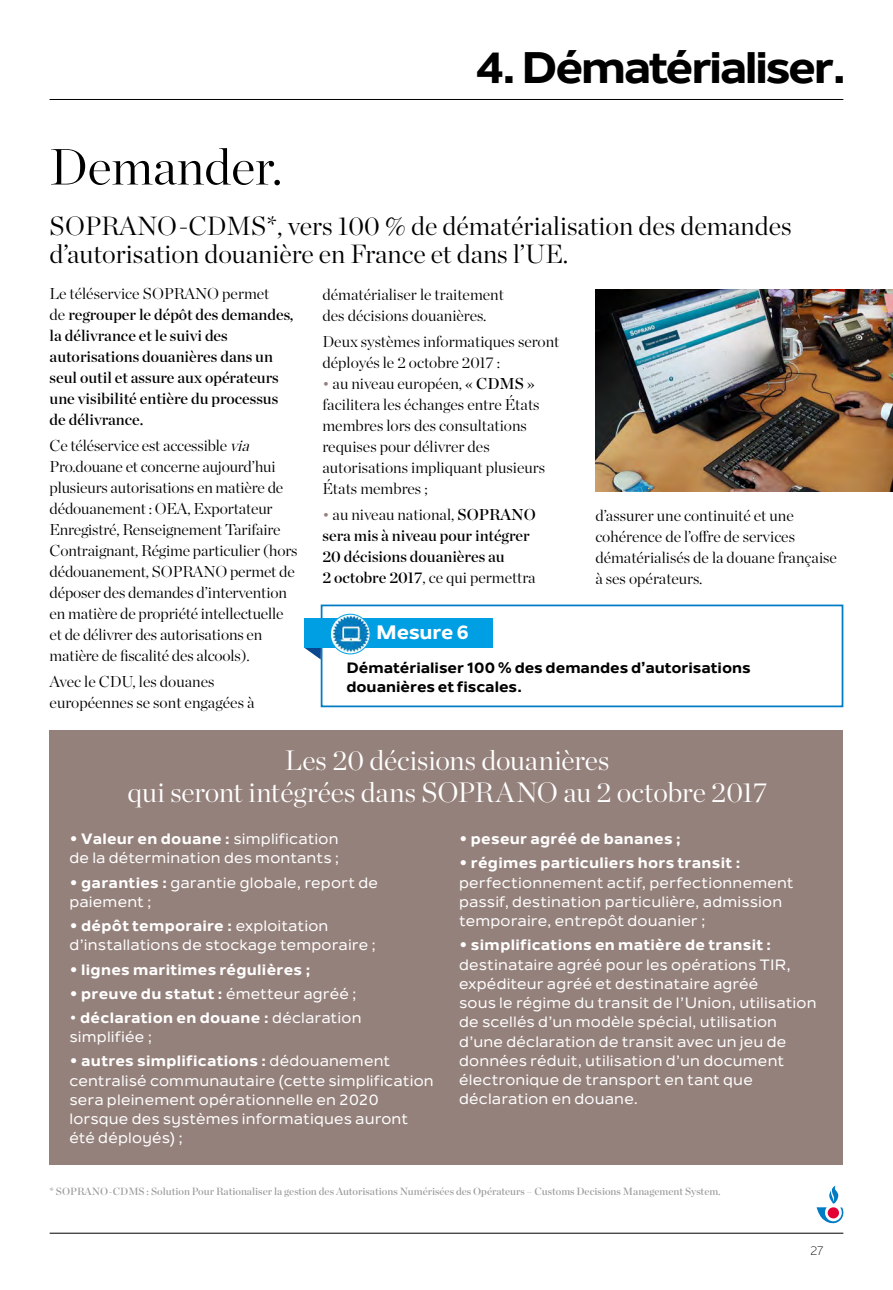
<style>
.page{position:relative;width:893px;height:1290px;background:#fff}
.page>*{position:absolute;margin:0;border:0;box-sizing:border-box;transform-origin:0 0}
.t1{font:300 50.75px "Chronicle Display";color:#000}
.t2{font:800 43.75px "Nolan";letter-spacing:-.06em;color:#000}
.t3{font:300 28px/31.5px "Chronicle Display";letter-spacing:-.005em;color:#fff;text-align:center}
.t4{font:300 26.25px/28px "Chronicle Display";color:#000}
.t5{font:800 19.25px "Nolan";letter-spacing:-.01em;color:#fff}
.t6{font:300 15.75px/21px "Chronicle Display";letter-spacing:-.01em;color:#000}
.t7{font:15.75px/21px "Chronicle Display Semi";color:#000}
.t8{font:500 14.88px/19.2px "Nolan";letter-spacing:.01em;color:#fff}
.t9{font:800 14.88px "Nolan";letter-spacing:.02em;color:#fff}
.t10{font:800 14.88px/19.2px "Nolan";color:#000}
.t11{font:12.25px "Nolan";color:#000}
.t12{font:10.5px "Chronicle Display Semi";color:#9d9d9c}
.s1{font-family:"Chronicle Display";font-weight:300}
.s2{font-style:italic}
.s3{color:#95817b}
.s4{font-family:"Chronicle Display Semi";font-weight:400}
.s5{font-weight:800}
.s6{font-weight:500}
</style>
<div class="page">
<svg style="left:817px;top:1186px;width:26px;height:37px"></svg>
<div style="left:828px;top:1207px;width:11px;height:11px;background:#e40134;border-radius:50%"></div>
<hr style="left:50px;top:1233px;width:793px;height:1px;background:#000">
<hr style="left:50px;top:99px;width:793px;height:1px;background:#000">
<img style="left:595px;top:289px;width:298px;height:203px">
<div style="left:321px;top:604px;width:522px;height:103px;border:2px solid #007bc4"></div>
<div style="left:50px;top:730px;width:793px;height:435px;background:#95817b"></div>
<svg style="left:304px;top:647px;width:17px;height:12px"></svg>
<div style="left:304px;top:618px;width:188px;height:29px;background:#009fe3"></div>
<img style="left:332px;top:616px;width:38px;height:36px">
<div style="left:330px;top:614px;width:41px;height:40px;border:1px solid #009fe3;border-radius:50%"></div>
<h1 class="t1" style="left:50px;top:128px;width:234px">Demander.</h1>
<h2 class="t2" style="left:475px;top:41px;width:373px">4. Dématérialiser.</h2>
<h3 class="t4" style="left:50px;top:210px;width:744px">SOPRANO-CDMS*, vers 100 % de dématérialisation des demandes d’autorisation douanière en France et dans l’UE.</h3>
<p class="t6" style="left:50px;top:282px;width:221px">Le téléservice SOPRANO permet</p>
<p class="t7" style="left:50px;top:303px;width:246px"><span class="s1">de</span> regrouper le dépôt des demandes, la délivrance et le suivi des autorisations douanières dans un seul outil et assure aux opérateurs une visibilité entière du processus de délivrance.</p>
<p class="t6" style="left:50px;top:434px;width:249px">Ce téléservice est accessible <span class="s2">via </span>Pro.douane et concerne aujourd’hui plusieurs autorisations en matière de dédouanement : OEA, Exportateur Enregistré, Renseignement Tarifaire Contraignant, Régime particulier (hors dédouanement, SOPRANO permet de déposer des demandes d’intervention en matière de propriété intellectuelle et de délivrer des autorisations en matière de fiscalité des alcools).</p>
<p class="t6" style="left:50px;top:669px;width:206px">Avec le CDU, les douanes européennes se sont engagées à</p>
<p class="t6" style="left:322px;top:283px;width:183px">dématérialiser le traitement des décisions douanières.</p>
<p class="t6" style="left:322px;top:330px;width:239px">Deux systèmes informatiques seront déployés le 2 octobre 2017 :</p>
<p class="t6" style="left:322px;top:372px;width:224px"><span class="s3">•</span> au niveau européen, <span class="s4">« CDMS » </span>facilitera les échanges entre États membres lors des consultations requises pour délivrer des autorisations impliquant plusieurs<br>États membres ;</p>
<p class="t6" style="left:322px;top:503px;width:215px"><span class="s3">•</span> au niveau national, <span class="s4">SOPRANO</span></p>
<p class="t7" style="left:322px;top:524px;width:209px">sera mis à niveau pour intégrer<br>20 décisions douanières au</p>
<p class="t6" style="left:322px;top:566px;width:215px"><span class="s4">2 octobre 2017</span>, ce qui permettra</p>
<p class="t5" style="left:376px;top:621px;width:94px">Mesure 6</p>
<p class="t6" style="left:595px;top:503px;width:243px">d’assurer une continuité et une cohérence de l’offre de services dématérialisés de la douane française à ses opérateurs.</p>
<p class="t10" style="left:346px;top:658px;width:406px">Dématérialiser 100 % des demandes d’autorisations douanières et fiscales.</p>
<h3 class="t3" style="left:128px;top:743px;width:641px">Les 20 décisions douanières<br>qui seront intégrées dans SOPRANO au 2 octobre 2017</h3>
<p class="t8" style="left:69px;top:830px;width:271px"><span class="s5">• Valeur en douane :</span> simplification de la détermination des montants ;</p>
<p class="t8" style="left:69px;top:873px;width:310px"><span class="s5">• garanties :</span> garantie globale, report de paiement ;</p>
<p class="t8" style="left:69px;top:916px;width:308px"><span class="s5">• dépôt temporaire :</span> exploitation d’installations de stockage temporaire ;</p>
<p class="t9" style="left:69px;top:960px;width:243px">• lignes maritimes régulières ;</p>
<p class="t9" style="left:69px;top:984px;width:289px">• preuve du statut : <span class="s6">émetteur agréé ;</span></p>
<p class="t8" style="left:69px;top:1008px;width:294px">• <span class="s5">déclaration en douane :</span> déclaration simplifiée ;</p>
<p class="t8" style="left:69px;top:1052px;width:366px"><span class="s5">• autres simplifications :</span> dédouanement centralisé communautaire (cette simplification sera pleinement opérationnelle en 2020 lorsque des systèmes informatiques auront été déployés) ;</p>
<p class="t9" style="left:459px;top:830px;width:223px">• peseur agréé de bananes ;</p>
<p class="t9" style="left:459px;top:854px;width:283px">• régimes particuliers hors transit :</p>
<p class="t8" style="left:459px;top:873px;width:336px">perfectionnement actif, perfectionnement passif, destination particulière, admission temporaire, entrepôt douanier ;</p>
<p class="t9" style="left:459px;top:936px;width:314px">• simplifications en matière de transit :</p>
<p class="t8" style="left:459px;top:955px;width:359px">destinataire agréé pour les opérations TIR, expéditeur agréé et destinataire agréé<br>sous le régime du transit de l’Union, utilisation de scellés d’un modèle spécial, utilisation d’une déclaration de transit avec un jeu de données réduit, utilisation d’un document électronique de transport en tant que déclaration en douane.</p>
<p class="t12" style="left:50px;top:1183px;width:673px">* SOPRANO-CDMS : Solution Pour Rationaliser la gestion des Autorisations Numérisées des Opérateurs – Customs Decisions Management System.</p>
<p class="t11" style="left:810px;top:1243px;width:15px">27</p>
</div>
